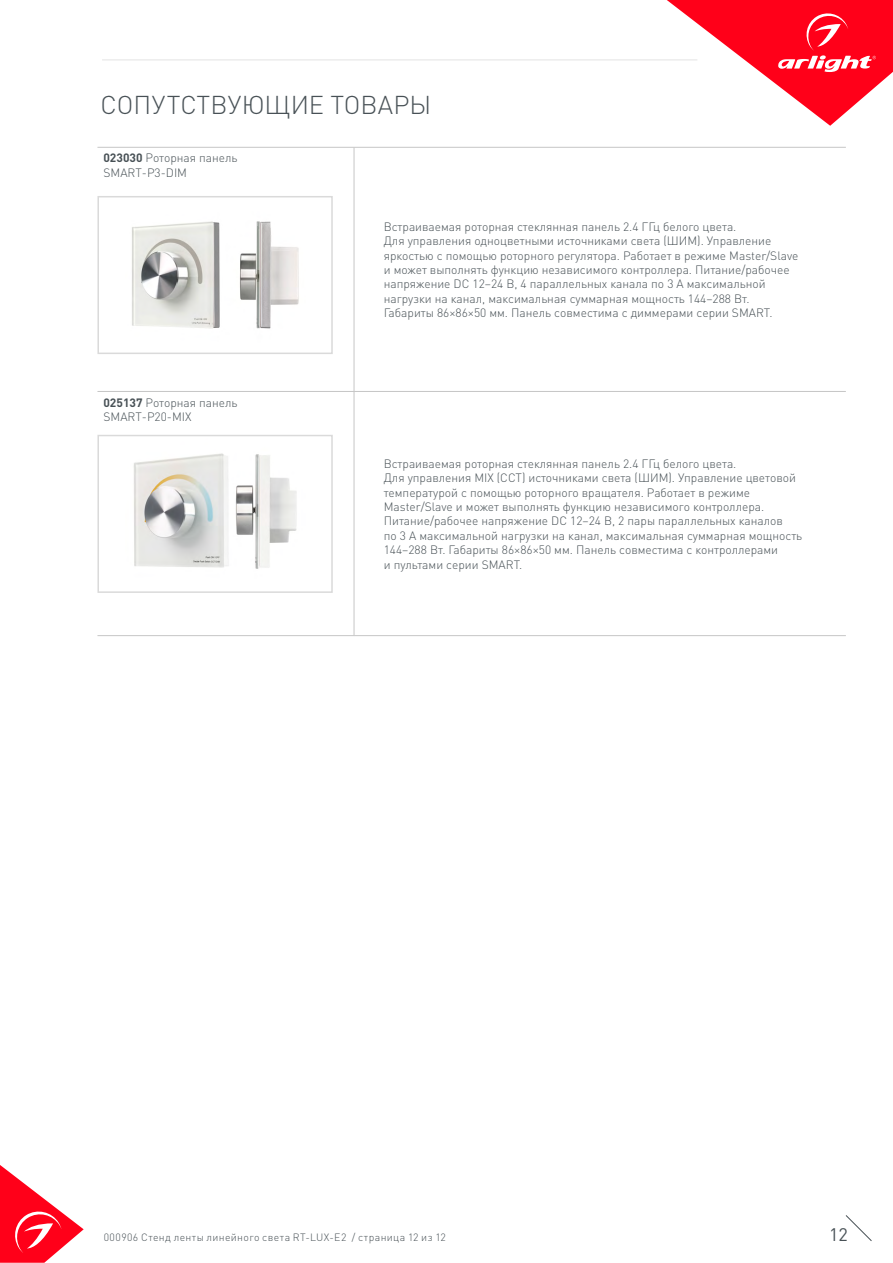
<style>
.page{position:relative;width:893px;height:1263px;background:#fff}
.page>*{position:absolute;margin:0;border:0;box-sizing:border-box;transform-origin:0 0}
.t1{font:300 25.5px "DIN Pro";color:#485156}
.t2{font:18px "DIN Pro";color:#485156}
.t3{font:300 12px/14.4px "DIN Pro";color:#485156}
.t4{font:300 10.5px "DIN Pro";letter-spacing:.04em;color:#485156}
.s1{font-weight:700}
</style>
<div class="page">
<svg style="left:0;top:1165px;width:84px;height:98px"></svg>
<svg style="left:845px;top:1215px;width:27px;height:26px"></svg>
<svg style="left:667px;top:0;width:226px;height:126px"></svg>
<hr style="left:102px;top:60px;width:595px;height:1px;background:#e3e3e3">
<hr style="left:97px;top:147px;width:257px;height:1px;background:#c6c6c6">
<hr style="left:354px;top:147px;width:492px;height:1px;background:#c6c6c6">
<hr style="left:354px;top:147px;width:1px;height:244px;background:#c6c6c6">
<hr style="left:97px;top:391px;width:257px;height:1px;background:#c6c6c6">
<hr style="left:354px;top:391px;width:492px;height:1px;background:#c6c6c6">
<hr style="left:354px;top:392px;width:1px;height:243px;background:#c6c6c6">
<hr style="left:97px;top:635px;width:257px;height:1px;background:#c6c6c6">
<hr style="left:354px;top:635px;width:492px;height:1px;background:#c6c6c6">
<img style="left:132px;top:221px;width:167px;height:108px">
<div style="left:97px;top:196px;width:236px;height:158px;border:2px solid #dadada"></div>
<img style="left:133px;top:453px;width:164px;height:116px">
<div style="left:97px;top:435px;width:236px;height:158px;border:2px solid #dadada"></div>
<h1 class="t1" style="left:101px;top:87px;width:332px">СОПУТСТВУЮЩИЕ ТОВАРЫ</h1>
<p class="t3" style="left:103px;top:150px;width:136px"><span class="s1">023030</span> Роторная панель<br>SMART-P3-DIM</p>
<p class="t3" style="left:103px;top:395px;width:136px"><span class="s1">025137</span> Роторная панель<br>SMART-P20-MIX</p>
<p class="t3" style="left:384px;top:219px;width:416px">Встраиваемая роторная стеклянная панель 2.4 ГГц белого цвета.<br>Для управления одноцветными источниками света (ШИМ). Управление яркостью с помощью роторного регулятора. Работает в режиме Master/Slave и может выполнять функцию независимого контроллера. Питание/рабочее напряжение DC 12–24 В, 4 параллельных канала по 3 А максимальной нагрузки на канал, максимальная суммарная мощность 144–288 Вт.<br>Габариты 86×86×50 мм. Панель совместима с диммерами серии SMART.</p>
<p class="t3" style="left:384px;top:456px;width:420px">Встраиваемая роторная стеклянная панель 2.4 ГГц белого цвета.<br>Для управления MIX (CCT) источниками света (ШИМ). Управление цветовой температурой с помощью роторного вращателя. Работает в режиме Master/Slave и может выполнять функцию независимого контроллера.<br>Питание/рабочее напряжение DC 12–24 В, 2 пары параллельных каналов<br>по 3 А максимальной нагрузки на канал, максимальная суммарная мощность 144–288 Вт. Габариты 86×86×50 мм. Панель совместима с контроллерами<br>и пультами серии SMART.</p>
<p class="t4" style="left:104px;top:1230px;width:344px">000906 Стенд ленты линейного света RT-LUX-E2 / страница 12 из 12</p>
<h2 class="t2" style="left:829px;top:1222px;width:20px">12</h2>
</div>
